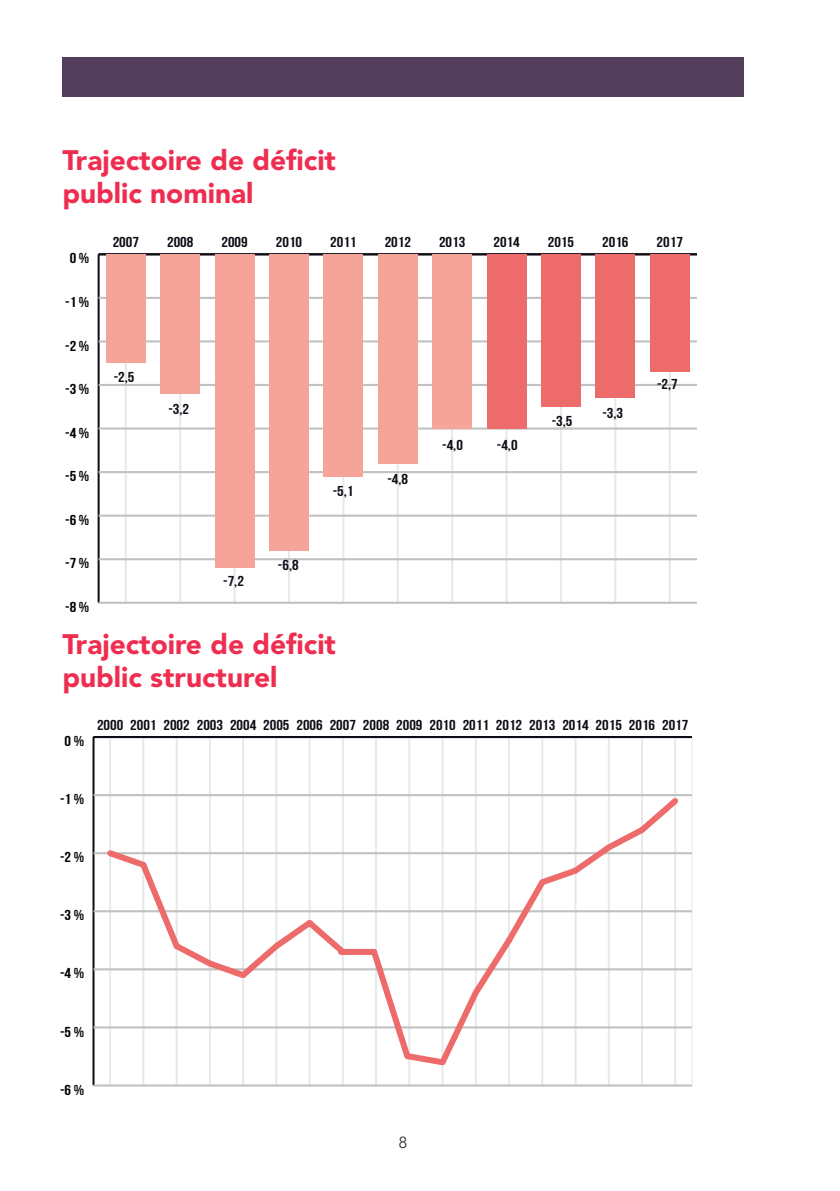
<style>
.page{position:relative;width:840px;height:1191px;background:#fff}
.page>*{position:absolute;margin:0;border:0;box-sizing:border-box;transform-origin:0 0}
.t1{font:900 28px/33.6px "Avenir LT";color:#ee2d50}
.t2{font:300 16px "Avenir LT";color:#231f20}
.t3{font:700 14.4px "Bebas Neue";color:#0e0c15;scale:1.15 1}
.t4{font:700 14.4px "Bebas Neue";color:#000001;scale:1.15 1}
</style>
<div class="page">
<div style="left:62px;top:57px;width:681px;height:39px;background:#533e5c"></div>
<hr style="left:109px;top:737px;width:2px;height:348px;background:#e6e9e8">
<hr style="left:142px;top:737px;width:2px;height:348px;background:#e6e9e8">
<hr style="left:175px;top:737px;width:2px;height:348px;background:#e6e9e8">
<hr style="left:209px;top:737px;width:2px;height:348px;background:#e6e9e8">
<hr style="left:242px;top:737px;width:2px;height:348px;background:#e6e9e8">
<hr style="left:275px;top:737px;width:2px;height:348px;background:#e6e9e8">
<hr style="left:308px;top:737px;width:2px;height:348px;background:#e6e9e8">
<hr style="left:341px;top:737px;width:2px;height:348px;background:#e6e9e8">
<hr style="left:375px;top:737px;width:2px;height:348px;background:#e6e9e8">
<hr style="left:408px;top:737px;width:2px;height:348px;background:#e6e9e8">
<hr style="left:441px;top:737px;width:2px;height:348px;background:#e6e9e8">
<hr style="left:474px;top:737px;width:2px;height:348px;background:#e6e9e8">
<hr style="left:507px;top:737px;width:2px;height:348px;background:#e6e9e8">
<hr style="left:541px;top:737px;width:2px;height:348px;background:#e6e9e8">
<hr style="left:574px;top:737px;width:2px;height:348px;background:#e6e9e8">
<hr style="left:607px;top:737px;width:2px;height:348px;background:#e6e9e8">
<hr style="left:640px;top:737px;width:2px;height:348px;background:#e6e9e8">
<hr style="left:674px;top:737px;width:2px;height:348px;background:#e6e9e8">
<hr style="left:92px;top:737px;width:2px;height:348px;background:#0e0c15">
<hr style="left:93px;top:1084px;width:598px;height:2px;background:#c0c2c1">
<hr style="left:93px;top:1026px;width:598px;height:2px;background:#c0c2c1">
<hr style="left:93px;top:968px;width:598px;height:2px;background:#c0c2c1">
<hr style="left:93px;top:910px;width:598px;height:2px;background:#c0c2c1">
<hr style="left:93px;top:852px;width:598px;height:2px;background:#c0c2c1">
<hr style="left:93px;top:794px;width:598px;height:2px;background:#c0c2c1">
<hr style="left:93px;top:736px;width:598px;height:2px;background:#0e0c15">
<svg style="left:102px;top:845px;width:249px;height:138px"></svg>
<div style="left:341px;top:949px;width:33px;height:6px;background:#ed6b6b"></div>
<svg style="left:366px;top:792px;width:317px;height:278px"></svg>
<hr style="left:125px;top:254px;width:2px;height:349px;background:#e6e9e8">
<hr style="left:179px;top:254px;width:2px;height:349px;background:#e6e9e8">
<hr style="left:233px;top:254px;width:2px;height:349px;background:#e6e9e8">
<hr style="left:288px;top:254px;width:2px;height:349px;background:#e6e9e8">
<hr style="left:342px;top:254px;width:2px;height:349px;background:#e6e9e8">
<hr style="left:396px;top:254px;width:2px;height:349px;background:#e6e9e8">
<hr style="left:451px;top:254px;width:2px;height:349px;background:#e6e9e8">
<hr style="left:505px;top:254px;width:2px;height:349px;background:#e6e9e8">
<hr style="left:559px;top:254px;width:2px;height:349px;background:#e6e9e8">
<hr style="left:614px;top:254px;width:2px;height:349px;background:#e6e9e8">
<hr style="left:668px;top:254px;width:2px;height:349px;background:#e6e9e8">
<hr style="left:98px;top:254px;width:2px;height:349px;background:#0e0c15">
<hr style="left:99px;top:602px;width:597px;height:2px;background:#c0c2c1">
<hr style="left:99px;top:558px;width:597px;height:2px;background:#c0c2c1">
<hr style="left:99px;top:514px;width:597px;height:3px;background:#c0c2c1">
<hr style="left:99px;top:471px;width:597px;height:2px;background:#c0c2c1">
<hr style="left:99px;top:427px;width:597px;height:2px;background:#c0c2c1">
<hr style="left:99px;top:384px;width:597px;height:2px;background:#c0c2c1">
<hr style="left:99px;top:340px;width:597px;height:2px;background:#c0c2c1">
<hr style="left:99px;top:297px;width:597px;height:2px;background:#c0c2c1">
<hr style="left:99px;top:253px;width:597px;height:2px;background:#0e0c15">
<div style="left:106px;top:254px;width:39px;height:109px;background:#f6a49a"></div>
<div style="left:160px;top:254px;width:40px;height:140px;background:#f6a49a"></div>
<div style="left:215px;top:254px;width:39px;height:314px;background:#f6a49a"></div>
<div style="left:269px;top:254px;width:39px;height:296px;background:#f6a49a"></div>
<div style="left:323px;top:254px;width:40px;height:222px;background:#f6a49a"></div>
<div style="left:378px;top:254px;width:39px;height:209px;background:#f6a49a"></div>
<div style="left:432px;top:254px;width:39px;height:174px;background:#f6a49a"></div>
<div style="left:486px;top:254px;width:40px;height:174px;background:#ed6b6b"></div>
<div style="left:541px;top:254px;width:39px;height:153px;background:#ed6b6b"></div>
<div style="left:595px;top:254px;width:39px;height:144px;background:#ed6b6b"></div>
<div style="left:649px;top:254px;width:40px;height:118px;background:#ed6b6b"></div>
<h1 class="t1" style="left:62px;top:143px;width:275px">Trajectoire de déficit public nominal</h1>
<p class="t4" style="left:70px;top:250px;width:18px">0 %</p>
<p class="t4" style="left:65px;top:294px;width:22px">-1 %</p>
<p class="t4" style="left:65px;top:338px;width:22px">-2 %</p>
<p class="t4" style="left:65px;top:381px;width:22px">-3 %</p>
<p class="t4" style="left:65px;top:425px;width:22px">-4 %</p>
<p class="t4" style="left:65px;top:468px;width:22px">-5 %</p>
<p class="t4" style="left:65px;top:512px;width:22px">-6 %</p>
<p class="t4" style="left:65px;top:555px;width:22px">-7 %</p>
<p class="t4" style="left:65px;top:599px;width:22px">-8 %</p>
<p class="t3" style="left:113px;top:234px;width:24px">2007</p>
<p class="t3" style="left:167px;top:234px;width:24px">2008</p>
<p class="t3" style="left:221px;top:234px;width:24px">2009</p>
<p class="t3" style="left:276px;top:234px;width:24px">2010</p>
<p class="t3" style="left:330px;top:234px;width:24px">2011</p>
<p class="t3" style="left:384px;top:234px;width:24px">2012</p>
<p class="t3" style="left:439px;top:234px;width:24px">2013</p>
<p class="t3" style="left:493px;top:234px;width:24px">2014</p>
<p class="t3" style="left:547px;top:234px;width:24px">2015</p>
<p class="t3" style="left:602px;top:234px;width:24px">2016</p>
<p class="t3" style="left:656px;top:234px;width:24px">2017</p>
<p class="t3" style="left:114px;top:369px;width:19px">-2,5</p>
<p class="t3" style="left:168px;top:401px;width:19px">-3,2</p>
<p class="t3" style="left:223px;top:573px;width:19px">-7,2</p>
<p class="t3" style="left:278px;top:557px;width:19px">-6,8</p>
<p class="t3" style="left:332px;top:483px;width:19px">-5,1</p>
<p class="t3" style="left:387px;top:471px;width:19px">-4,8</p>
<p class="t3" style="left:442px;top:437px;width:19px">-4,0</p>
<p class="t3" style="left:496px;top:437px;width:19px">-4,0</p>
<p class="t3" style="left:551px;top:413px;width:19px">-3,5</p>
<p class="t3" style="left:602px;top:405px;width:19px">-3,3</p>
<p class="t3" style="left:656px;top:376px;width:19px">-2,7</p>
<h1 class="t1" style="left:62px;top:627px;width:275px">Trajectoire de déficit public structurel</h1>
<p class="t4" style="left:65px;top:733px;width:18px">0 %</p>
<p class="t3" style="left:97px;top:717px;width:515px">2000 2001 2002 2003 2004 2005 2006 2007 2008 2009 2010 2011 2012 2013 2014 2015 2016 2017</p>
<p class="t4" style="left:60px;top:791px;width:22px">-1 %</p>
<p class="t4" style="left:60px;top:849px;width:22px">-2 %</p>
<p class="t4" style="left:60px;top:907px;width:22px">-3 %</p>
<p class="t4" style="left:60px;top:965px;width:22px">-4 %</p>
<p class="t4" style="left:60px;top:1023px;width:22px">-5 %</p>
<p class="t4" style="left:60px;top:1081px;width:22px">-6 %</p>
<p class="t2" style="left:398px;top:1133px;width:10px">8</p>
</div>
